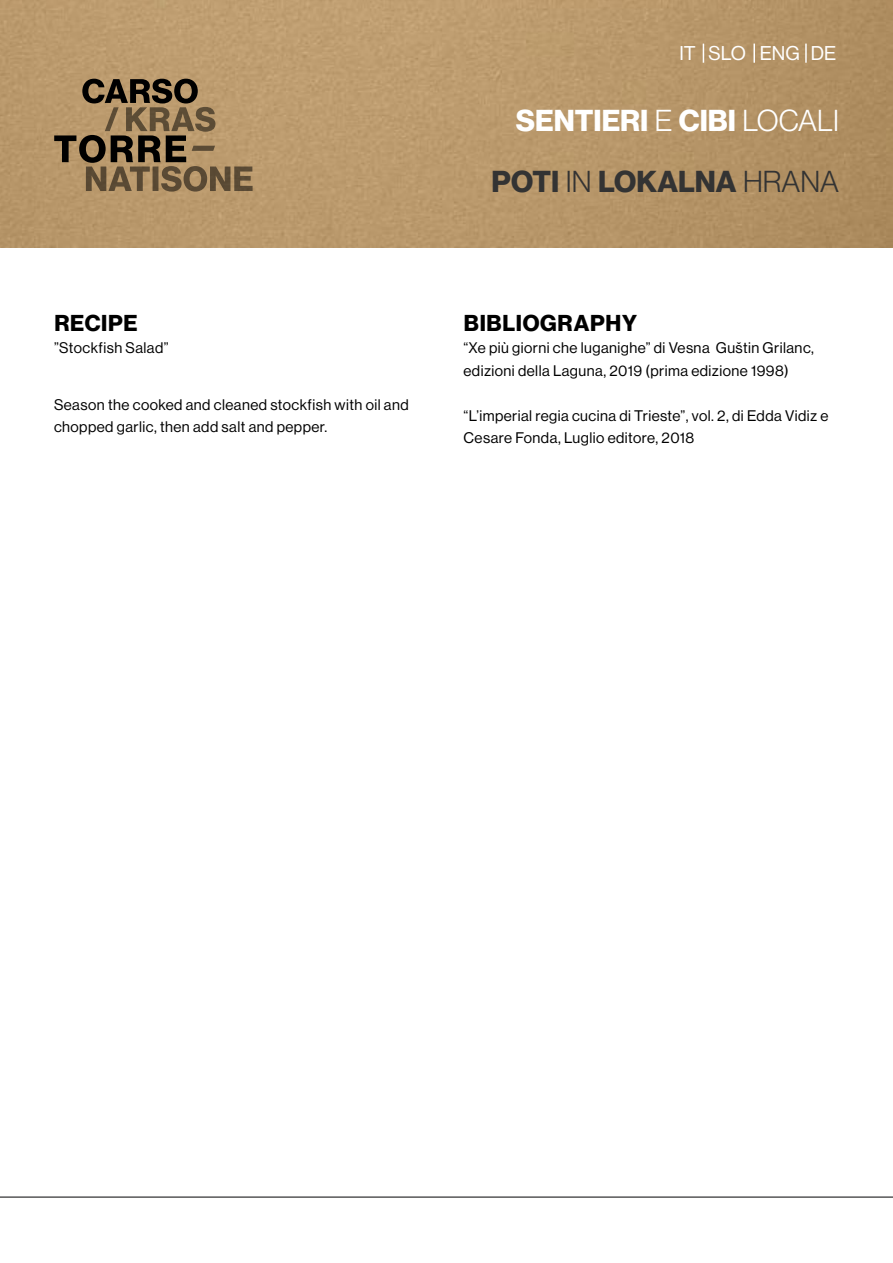
<style>
.page{position:relative;width:893px;height:1263px;background:#fff}
.page>*{position:absolute;margin:0;border:0;box-sizing:border-box;transform-origin:0 0}
.t1{font:700 29.7px/60.8px "Neue Haas Display";color:#fff;text-align:right}
.t2{font:700 22.5px "Neue Haas Display";letter-spacing:.03em;color:#000}
.t3{font:19.5px "Neue Haas Display";color:#fff}
.t4{font:15px/22.5px "Neue Haas Display";letter-spacing:.03em;color:#000}
.s1{font-weight:300}
.s2{color:#333}
.s3{font-weight:300;color:#333}
</style>
<div class="page">
<img style="left:0;top:0;width:893px;height:248px">
<svg style="left:54px;top:79px;width:199px;height:113px;background:#8e7553"></svg>
<hr style="left:0;top:1197px;width:893px;height:1px;background:#020203">
<svg style="left:753px;top:44px;width:2px;height:19px"></svg>
<svg style="left:703px;top:44px;width:1px;height:19px"></svg>
<svg style="left:805px;top:44px;width:2px;height:19px"></svg>
<h2 class="t2" style="left:54px;top:310px;width:85px">RECIPE</h2>
<p class="t4" style="left:54px;top:337px;width:116px">”Stockfish Salad”</p>
<p class="t4" style="left:54px;top:393px;width:356px">Season the cooked and cleaned stockfish with oil and chopped garlic, then add salt and pepper.</p>
<h3 class="t3" style="left:679px;top:42px;width:158px">IT SLO ENG DE</h3>
<h1 class="t1" style="left:492px;top:91px;width:349px">SENTIERI <span class="s1">E</span> CIBI <span class="s1">LOCALI<br></span><span class="s2">POTI</span> <span class="s3">IN</span> <span class="s2">LOKALNA</span> <span class="s3">HRANA</span></h1>
<h2 class="t2" style="left:464px;top:310px;width:175px">BIBLIOGRAPHY</h2>
<p class="t4" style="left:463px;top:337px;width:352px">“Xe più giorni che luganighe” di Vesna Guštin Grilanc, edizioni della Laguna, 2019 (prima edizione 1998)</p>
<p class="t4" style="left:463px;top:404px;width:366px">“L’imperial regia cucina di Trieste”, vol. 2, di Edda Vidiz e<br>Cesare Fonda, Luglio editore, 2018</p>
</div>
